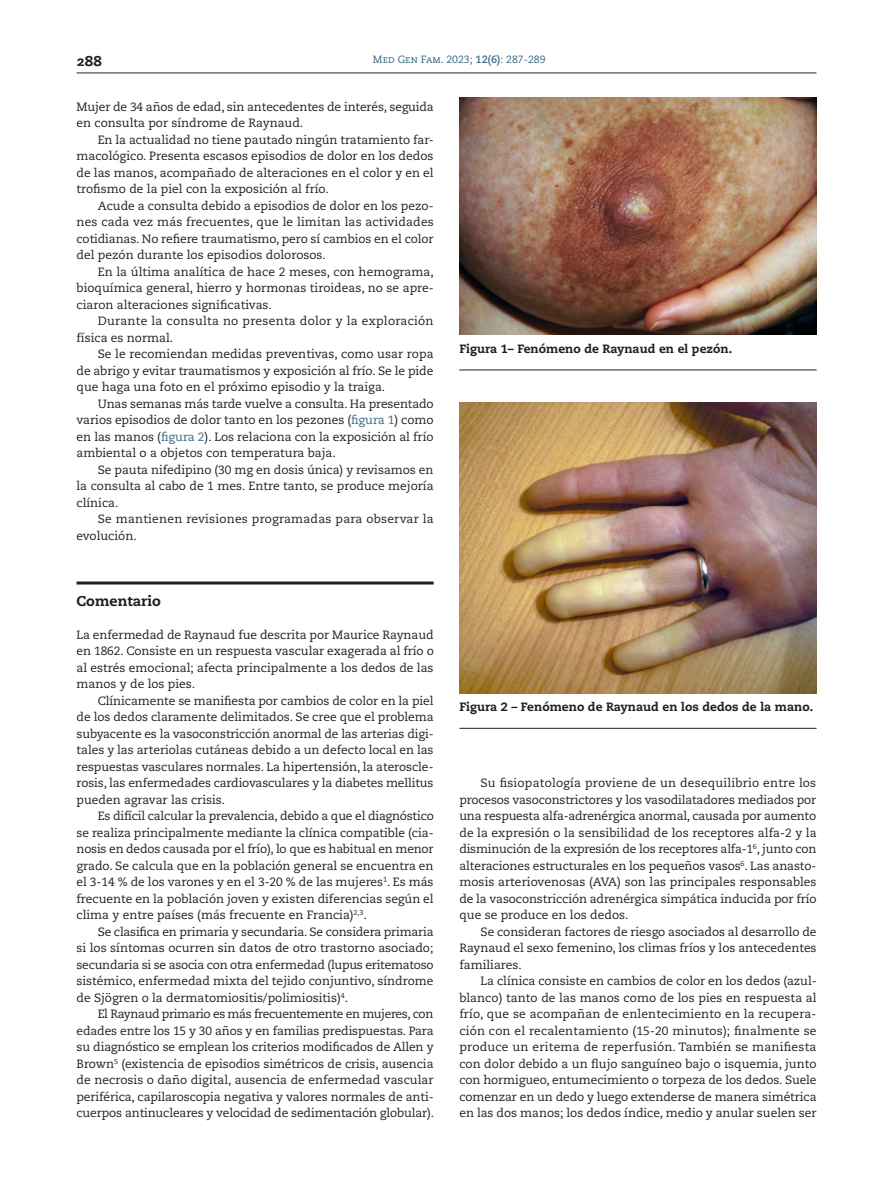
<style>
.page{position:relative;width:893px;height:1191px;background:#fff}
.page>*{position:absolute;margin:0;border:0;box-sizing:border-box;transform-origin:0 0}
.parr_1{font:800 14.25px "Caecilia LT Std";color:#231f20}
.tx{font:12px/16.5px "Caecilia LT Std";color:#231f20;text-align:justify}
.tx_1ª_lin{font:12px/16.5px "Caecilia LT Std";letter-spacing:-.005em;color:#231f20}
.tx-2{font:12px/16.5px "Caecilia LT Std";letter-spacing:.02em;color:#231f20}
.fig_pie{font:800 12px "Caecilia LT Std";color:#231f20}
.t1{font:10.5px "Caecilia LT Std";color:#366986}
.s1{font-weight:700}
.s2{color:#366986}
</style>
<div class="page">
<hr style="left:77px;top:73px;width:739px;height:1px;background:#231f20">
<hr style="left:77px;top:581px;width:357px;height:3px;background:#231f20">
<hr style="left:459px;top:370px;width:358px;height:1px;background:#231f20">
<hr style="left:459px;top:728px;width:358px;height:1px;background:#231f20">
<img style="left:459px;top:98px;width:358px;height:237px">
<img style="left:459px;top:403px;width:358px;height:290px">
<p class="parr_1" style="left:77px;top:52px;width:27px">288</p>
<p class="t1" style="left:373px;top:53px;width:174px">Med Gen Fam. 2023; <span class="s1">12(6)</span>: 287-289</p>
<p class="tx_1ª_lin" style="left:77px;top:98px;width:359px">Mujer de 34 años de edad, sin antecedentes de interés, seguida en consulta por síndrome de Raynaud.</p>
<p class="tx" style="left:77px;top:131px;width:359px;text-indent:21px">En la actualidad no tiene pautado ningún tratamiento far&shy;macológico. Presenta escasos episodios de dolor en los dedos de las manos, acompañado de alteraciones en el color y en el trofismo de la piel con la exposición al frío.</p>
<p class="tx" style="left:77px;top:197px;width:359px;text-indent:21px">Acude a consulta debido a episodios de dolor en los pezo&shy;nes cada vez más frecuentes, que le limitan las actividades cotidianas. No refiere traumatismo, pero sí cambios en el color del pezón durante los episodios dolorosos.</p>
<p class="tx" style="left:77px;top:263px;width:359px;text-indent:21px">En la última analítica de hace 2 meses, con hemograma, bioquímica general, hierro y hormonas tiroideas, no se apre&shy;ciaron alteraciones significativas.</p>
<p class="tx-2" style="left:77px;top:313px;width:359px;text-indent:21px">Durante la consulta no presenta dolor y la exploración física es normal.</p>
<p class="tx" style="left:77px;top:346px;width:358px;text-indent:21px">Se le recomiendan medidas preventivas, como usar ropa de abrigo y evitar traumatismos y exposición al frío. Se le pide que haga una foto en el próximo episodio y la traiga.</p>
<p class="tx" style="left:77px;top:395px;width:359px;text-indent:21px">Unas semanas más tarde vuelve a consulta. Ha presentado varios episodios de dolor tanto en los pezones (<span class="s2">figura 1</span>) como en las manos (<span class="s2">figura 2</span>). Los relaciona con la exposición al frío ambiental o a objetos con temperatura baja.</p>
<p class="tx" style="left:77px;top:461px;width:359px;text-indent:21px">Se pauta nifedipino (30 mg en dosis única) y revisamos en la consulta al cabo de 1 mes. Entre tanto, se produce mejoría clínica.</p>
<p class="tx-2" style="left:77px;top:511px;width:359px;text-indent:21px">Se mantienen revisiones programadas para observar la evolución.</p>
<p class="fig_pie" style="left:459px;top:341px;width:274px">Figura 1– Fenómeno de Raynaud en el pezón.</p>
<p class="parr_1" style="left:77px;top:592px;width:86px">Comentario</p>
<p class="tx_1ª_lin" style="left:77px;top:626px;width:359px;text-align:justify">La enfermedad de Raynaud fue descrita por Maurice Raynaud en 1862. Consiste en un respuesta vascular exagerada al frío o al estrés emocional; afecta principalmente a los dedos de las manos y de los pies.</p>
<p class="tx" style="left:77px;top:692px;width:359px;text-indent:21px">Clínicamente se manifiesta por cambios de color en la piel de los dedos claramente delimitados. Se cree que el problema subyacente es la vasoconstricción anormal de las arterias digi&shy;tales y las arteriolas cutáneas debido a un defecto local en las respuestas vasculares normales. La hipertensión, la ateroscle&shy;rosis, las enfermedades cardiovasculares y la diabetes mellitus pueden agravar las crisis.</p>
<p class="tx" style="left:77px;top:808px;width:359px;text-indent:21px">Es difícil calcular la prevalencia, debido a que el diagnóstico se realiza principalmente mediante la clínica compatible (cia&shy;nosis en dedos causada por el frío), lo que es habitual en menor grado. Se calcula que en la población general se encuentra en el 3-14 % de los varones y en el 3-20 % de las mujeres<sup>1</sup>. Es más frecuente en la población joven y existen diferencias según el clima y entre países (más frecuente en Francia)<sup>2,3</sup>.</p>
<p class="tx" style="left:77px;top:923px;width:359px;text-indent:21px">Se clasifica en primaria y secundaria. Se considera primaria si los síntomas ocurren sin datos de otro trastorno asociado; secundaria si se asocia con otra enfermedad (lupus eritematoso sistémico, enfermedad mixta del tejido conjuntivo, síndrome de Sjögren o la dermatomiositis/polimiositis)<sup>4</sup>.</p>
<p class="tx" style="left:77px;top:1006px;width:359px;text-indent:21px">El Raynaud primario es más frecuentemente en mujeres, con edades entre los 15 y 30 años y en familias predispuestas. Para su diagnóstico se emplean los criterios modificados de Allen y Brown<sup>5</sup> (existencia de episodios simétricos de crisis, ausencia de necrosis o daño digital, ausencia de enfermedad vascular periférica, capilaroscopia negativa y valores normales de anti&shy;cuerpos antinucleares y velocidad de sedimentación globular).</p>
<p class="fig_pie" style="left:459px;top:699px;width:355px">Figura 2 – Fenómeno de Raynaud en los dedos de la mano.</p>
<p class="tx" style="left:459px;top:775px;width:359px;text-indent:21px">Su fisiopatología proviene de un desequilibrio entre los procesos vasoconstrictores y los vasodilatadores mediados por una respuesta alfa-adrenérgica anormal, causada por aumento de la expresión o la sensibilidad de los receptores alfa-2 y la disminución de la expresión de los receptores alfa-1<sup>6</sup>, junto con alteraciones estructurales en los pequeños vasos<sup>6</sup>. Las anasto&shy;mosis arteriovenosas (AVA) son las principales responsables de la vasoconstricción adrenérgica simpática inducida por frío que se produce en los dedos.</p>
<p class="tx" style="left:459px;top:923px;width:359px;text-indent:21px">Se consideran factores de riesgo asociados al desarrollo de Raynaud el sexo femenino, los climas fríos y los antecedentes familiares.</p>
<p class="tx" style="left:459px;top:973px;width:359px;text-indent:21px">La clínica consiste en cambios de color en los dedos (azul&shy;blanco) tanto de las manos como de los pies en respuesta al frío, que se acompañan de enlentecimiento en la recupera&shy;ción con el recalentamiento (15-20 minutos); finalmente se produce un eritema de reperfusión. También se manifiesta con dolor debido a un flujo sanguíneo bajo o isquemia, junto con hormigueo, entumecimiento o torpeza de los dedos. Suele comenzar en un dedo y luego extenderse de manera simétrica en las dos manos; los dedos índice, medio y anular suelen ser</p>
</div>
